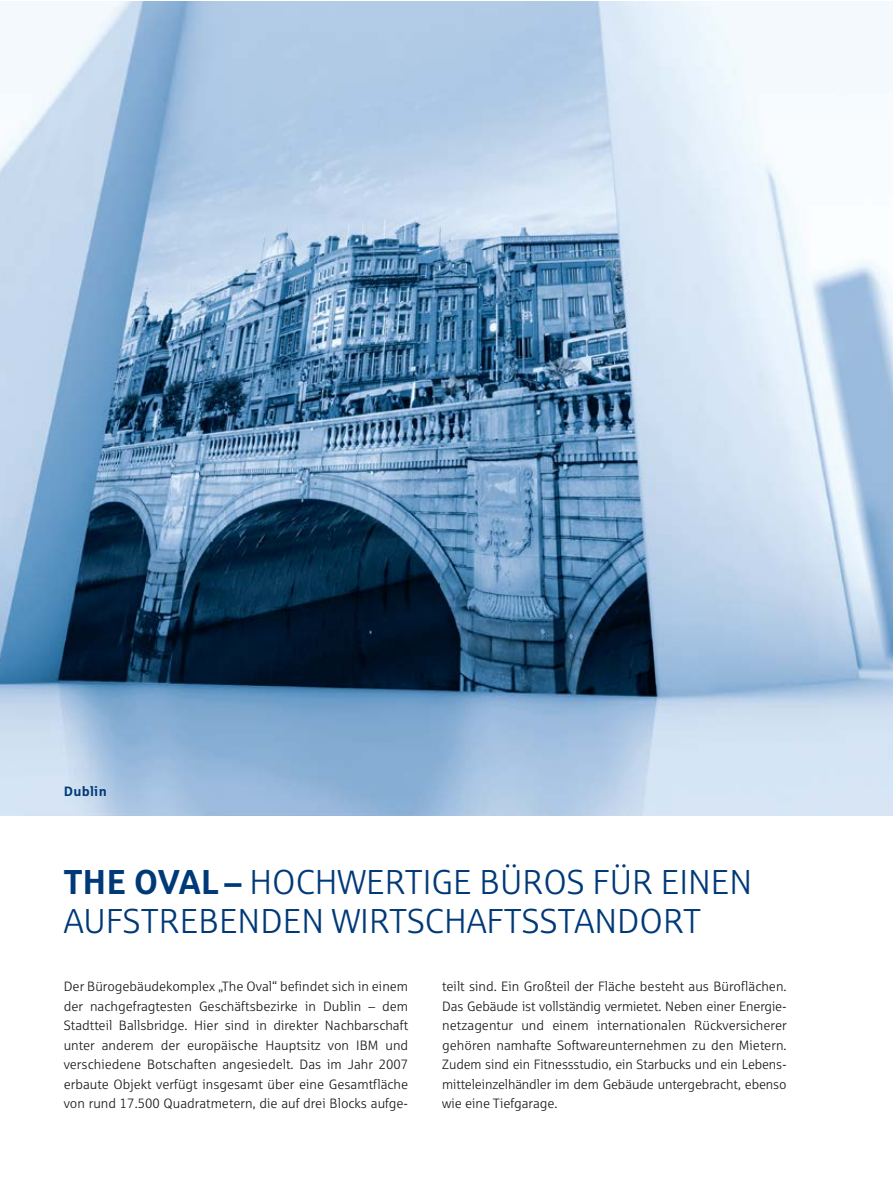
<style>
.page{position:relative;width:893px;height:1191px;background:#fff}
.page>*{position:absolute;margin:0;border:0;box-sizing:border-box;transform-origin:0 0}
.t1{font:300 34.5px/39px "Sparkasse";color:#003978}
.t2{font:13.5px/19.5px "Sparkasse Lt";color:#1a1a18;text-align:justify}
.t3{font:700 13.5px "Sparkasse";letter-spacing:.015em;color:#003978}
.s1{font-family:"Sparkasse Rg";font-weight:700}
</style>
<div class="page">
<img style="left:0;top:1px;width:892px;height:814px">
<p class="t3" style="left:64px;top:783px;width:44px">Dublin</p>
<h1 class="t1" style="left:64px;top:862px;width:690px"><span class="s1">THE OVAL –</span> HOCHWERTIGE BÜROS FÜR EINEN<br>AUFSTREBENDEN WIRTSCHAFTSSTANDORT</h1>
<p class="t2" style="left:64px;top:976px;width:346px">Der Bürogebäudekomplex „The Oval“ befindet sich in einem der nachgefragtesten Geschäftsbezirke in Dublin – dem Stadtteil Ballsbridge. Hier sind in direkter Nachbarschaft unter anderem der europäische Hauptsitz von IBM und verschiedene Botschaften angesiedelt. Das im Jahr 2007 erbaute Objekt verfügt insgesamt über eine Gesamtfläche von rund 17.500 Quadratmetern, die auf drei Blocks aufge-</p>
<p class="t2" style="left:442px;top:976px;width:346px">teilt sind. Ein Großteil der Fläche besteht aus Büroflächen.<br>Das Gebäude ist vollständig vermietet. Neben einer Energie&shy;netzagentur und einem internationalen Rückversicherer gehören namhafte Softwareunternehmen zu den Mietern.<br>Zudem sind ein Fitnessstudio, ein Starbucks und ein Lebens&shy;mitteleinzelhändler im dem Gebäude untergebracht, ebenso wie eine Tiefgarage.</p>
</div>
